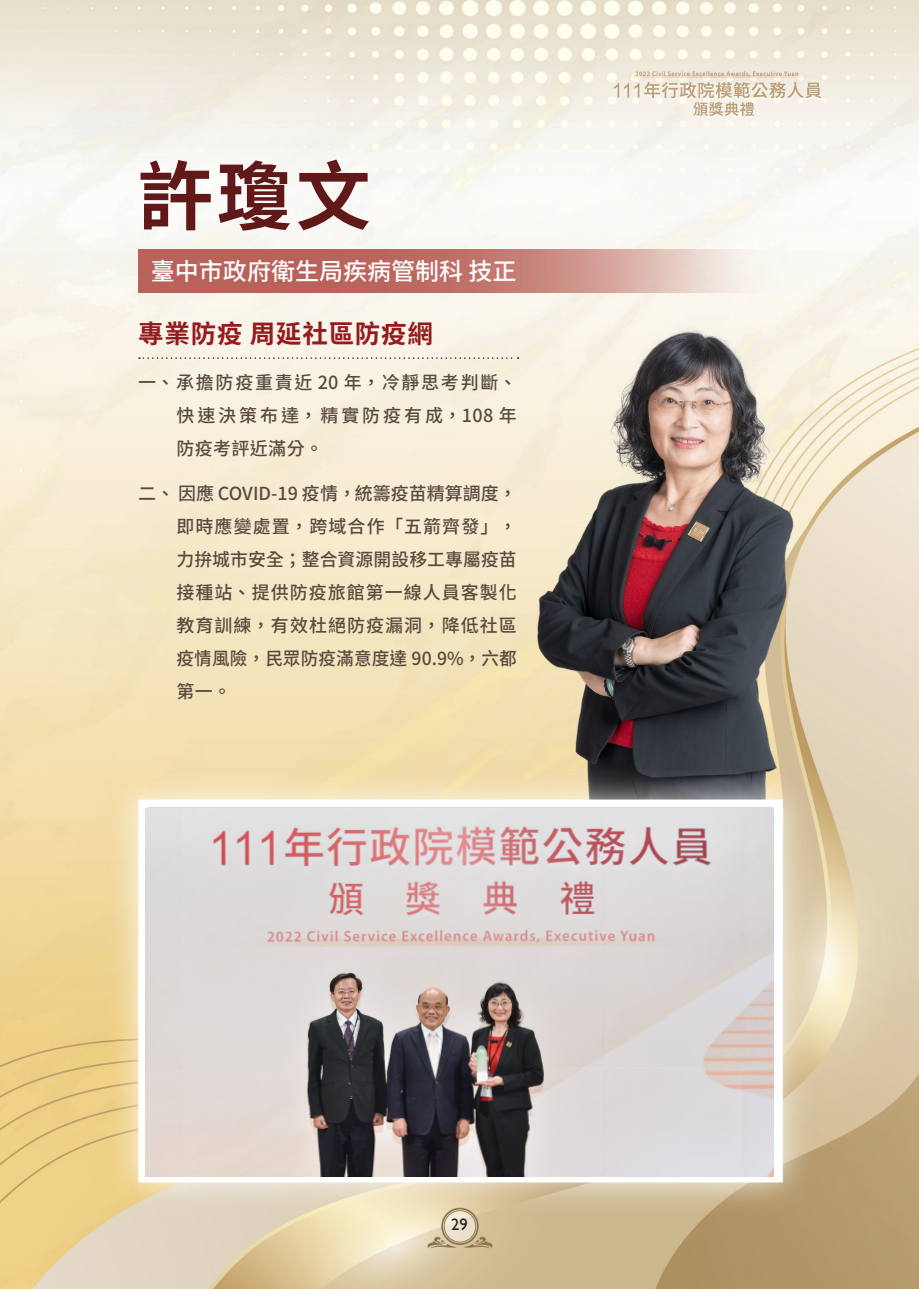
<style>
.page{position:relative;width:919px;height:1289px;background:#fff}
.page>*{position:absolute;margin:0;border:0;box-sizing:border-box;transform-origin:0 0}
.t1{font:700 75px "Source Han Sans TC";color:#601819}
.t2{font:700 25.5px "Source Han Sans TC";letter-spacing:.03em;color:#961b1e}
.t3{font:500 24px "Source Han Sans TC";color:#fff}
.t4{font:500 18px/33px "Source Han Sans TC";letter-spacing:.055em;color:#594a41;text-align:justify}
.t5{font:16.5px "Gill Sans";color:#231f20}
</style>
<div class="page">
<img style="left:0;top:0;width:918px;height:770px">
<img style="left:138px;top:249px;width:642px;height:44px">
<svg style="left:139px;top:357px;width:379px;height:2px"></svg>
<img style="left:534px;top:320px;width:316px;height:450px">
<img style="left:26px;top:770px;width:892px;height:518px">
<img style="left:146px;top:808px;width:627px;height:368px">
<img style="left:0;top:770px;width:26px;height:518px">
<p class="t1" style="left:138px;top:154px;width:234px">許瓊文</p>
<p class="t3" style="left:151px;top:258px;width:367px">臺中市政府衛生局疾病管制科 技正</p>
<p class="t2" style="left:138px;top:319px;width:296px">專業防疫周延社區防疫網</p>
<p class="t4" style="left:176px;top:366px;width:342px;text-indent:-38px">一、承擔防疫重責近 20 年，冷靜思考判斷、快速決策布達，精實防疫有成，108 年防疫考評近滿分。</p>
<p class="t4" style="left:176px;top:477px;width:342px;text-indent:-38px">二、 因應 COVID-19 疫情，統籌疫苗精算調度，即時應變處置，跨域合作「五箭齊發」，力拚城市安全；整合資源開設移工專屬疫苗接種站、提供防疫旅館第一線人員客製化教育訓練，有效杜絕防疫漏洞，降低社區疫情風險，民眾防疫滿意度達 90.9%，六都第一。</p>
<p class="t5" style="left:451px;top:1215px;width:18px">29</p>
</div>
